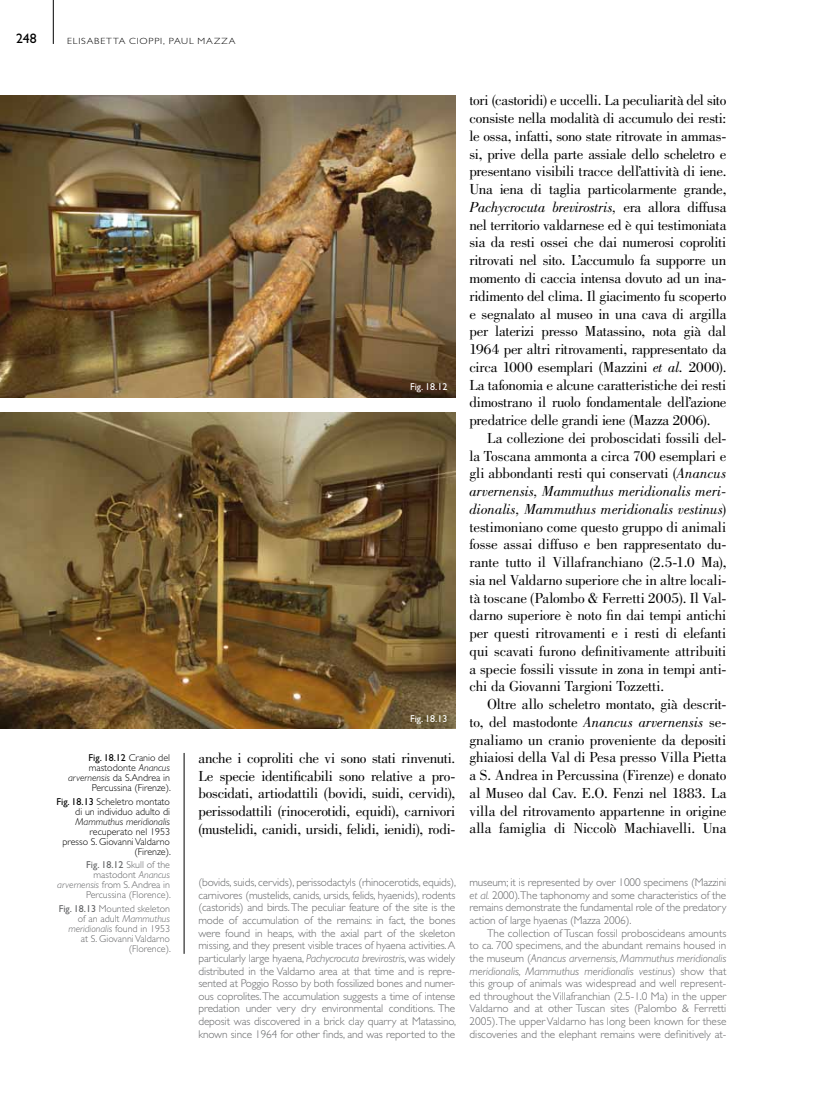
<style>
.page{position:relative;width:815px;height:1099px;background:#fff}
.page>*{position:absolute;margin:0;border:0;box-sizing:border-box;transform-origin:0 0}
.t1{font:15px/17.8px "Bodoni Std";letter-spacing:-.015em;color:#000;text-align:justify}
.t2{font:13.75px "Gill Sans Std";color:#000}
.t3{font:300 11.25px/12.6px "Gill Sans Std";letter-spacing:-.01em;color:#646567;text-align:justify}
.t4{font:300 10px/10px "Gill Sans Std";color:#646567;text-align:right}
.t5{font:300 10px/10px "Gill Sans Std";color:#000;text-align:right}
.t6{font:italic 300 10px "Gill Sans Std";color:#000}
.t7{font:10px "Gill Sans Std";color:#fff}
.t8{font:300 9px "Gill Sans Std";letter-spacing:.08em;color:#000;scale:1.11 1}
.s1{font-weight:400}
.s2{font-style:italic}
</style>
<div class="page">
<hr style="left:53px;top:0;width:1px;height:44px;background:#000">
<img style="left:0;top:95px;width:455px;height:302px">
<img style="left:0;top:412px;width:455px;height:316px">
<hr style="left:184px;top:753px;width:1px;height:200px;background:#000">
<p class="t2" style="left:16px;top:31px;width:22px">248</p>
<p class="t8" style="left:67px;top:36px;width:153px">Elisabetta Cioppi, Paul Mazza</p>
<p class="t5" style="left:68px;top:753px;width:104px"><span class="s1">Fig. 18.12</span> Cranio del mastodonte <span class="s2">Anancus arvernensis</span> da S.Andrea in<br>Percussina (Firenze).</p>
<p class="t5" style="left:56px;top:796px;width:115px"><span class="s1">Fig. 18.13</span> Scheletro montato di un individuo adulto di</p>
<p class="t6" style="left:76px;top:816px;width:96px">Mammuthus meridionalis</p>
<p class="t5" style="left:62px;top:826px;width:110px">recuperato nel 1953 presso S. Giovanni Valdarno (Firenze).</p>
<p class="t4" style="left:57px;top:860px;width:115px"><span class="s1">Fig. 18.12</span> Skull of the mastodont <span class="s2">Anancus arvernensis</span> from S. Andrea in<br>Percussina (Florence).</p>
<p class="t4" style="left:59px;top:903px;width:114px"><span class="s1">Fig. 18.13</span> Mounted skeleton of an adult <span class="s2">Mammuthus meridionalis</span> found in 1953<br>at S. Giovanni Valdarno (Florence).</p>
<p class="t7" style="left:410px;top:381px;width:39px">Fig. 18.12</p>
<p class="t7" style="left:410px;top:712px;width:39px">Fig. 18.13</p>
<p class="t1" style="left:198px;top:749px;width:258px">anche i coproliti che vi sono stati rinvenuti.<br>Le specie identificabili sono relative a pro&shy;boscidati, artiodattili (bovidi, suidi, cervidi), perissodattili (rinocerotidi, equidi), carnivori (mustelidi, canidi, ursidi, felidi, ienidi), rodi-</p>
<p class="t1" style="left:469px;top:92px;width:258px">tori (castoridi) e uccelli. La peculiarità del sito consiste nella modalità di accumulo dei resti: le ossa, infatti, sono state ritrovate in ammas&shy;si, prive della parte assiale dello scheletro e presentano visibili tracce dell’attività di iene.<br>Una iena di taglia particolarmente grande, <span class="s2">Pachycrocuta brevirostris,</span> era allora diffusa nel territorio valdarnese ed è qui testimoniata sia da resti ossei che dai numerosi coproliti ritrovati nel sito. L’accumulo fa supporre un momento di caccia intensa dovuto ad un ina&shy;ridimento del clima. Il giacimento fu scoperto e segnalato al museo in una cava di argilla per laterizi presso Matassino, nota già dal 1964 per altri ritrovamenti, rappresentato da circa 1000 esemplari (Mazzini <span class="s2">et al.</span> 2000).<br>La tafonomia e alcune caratteristiche dei resti dimostrano il ruolo fondamentale dell’azione predatrice delle grandi iene (Mazza 2006).</p>
<p class="t1" style="left:469px;top:429px;width:258px;text-indent:18px">La collezione dei proboscidati fossili del&shy;la Toscana ammonta a circa 700 esemplari e gli abbondanti resti qui conservati (<span class="s2">Anancus arvernensis, Mammuthus meridionalis meri&shy;dionalis, Mammuthus meridionalis vestinus</span>) testimoniano come questo gruppo di animali fosse assai diffuso e ben rappresentato du&shy;rante tutto il Villafranchiano (2.5-1.0 Ma), sia nel Valdarno superiore che in altre locali&shy;tà toscane (Palombo &amp; Ferretti 2005). Il Val&shy;darno superiore è noto fin dai tempi antichi per questi ritrovamenti e i resti di elefanti qui scavati furono definitivamente attribuiti a specie fossili vissute in zona in tempi anti&shy;chi da Giovanni Targioni Tozzetti.</p>
<p class="t1" style="left:469px;top:695px;width:258px;text-indent:18px">Oltre allo scheletro montato, già descrit&shy;to, del mastodonte <span class="s2">Anancus arvernensis</span> se&shy;gnaliamo un cranio proveniente da depositi ghiaiosi della Val di Pesa presso Villa Pietta a S. Andrea in Percussina (Firenze) e donato al Museo dal Cav. E.O. Fenzi nel 1883. La villa del ritrovamento appartenne in origine alla famiglia di Niccolò Machiavelli. Una</p>
<p class="t3" style="left:198px;top:876px;width:259px">(bovids, suids, cervids), perissodactyls (rhinocerotids, equids), carnivores (mustelids, canids, ursids, felids, hyaenids), rodents (castorids) and birds. The peculiar feature of the site is the mode of accumulation of the remains: in fact, the bones were found in heaps, with the axial part of the skeleton missing, and they present visible traces of hyaena activities. A particularly large hyaena, <span class="s2">Pachycrocuta brevirostris</span>, was widely distributed in the Valdarno area at that time and is repre&shy;sented at Poggio Rosso by both fossilized bones and numer&shy;ous coprolites. The accumulation suggests a time of intense predation under very dry environmental conditions. The deposit was discovered in a brick clay quarry at Matassino, known since 1964 for other finds, and was reported to the</p>
<p class="t3" style="left:469px;top:876px;width:258px">museum; it is represented by over 1000 specimens (Mazzini <span class="s2">et al.</span> 2000).The taphonomy and some characteristics of the remains demonstrate the fundamental role of the predatory action of large hyaenas (Mazza 2006).</p>
<p class="t3" style="left:469px;top:926px;width:258px;text-indent:18px">The collection of Tuscan fossil proboscideans amounts to ca. 700 specimens, and the abundant remains housed in the museum (<span class="s2">Anancus arvernensis, Mammuthus meridionalis meridionalis, Mammuthus meridionalis vestinus</span>) show that this group of animals was widespread and well represent&shy;ed throughout the Villafranchian (2.5-1.0 Ma) in the upper Valdarno and at other Tuscan sites (Palombo &amp; Ferretti 2005). The upper Valdarno has long been known for these discoveries and the elephant remains were definitively at-</p>
</div>
